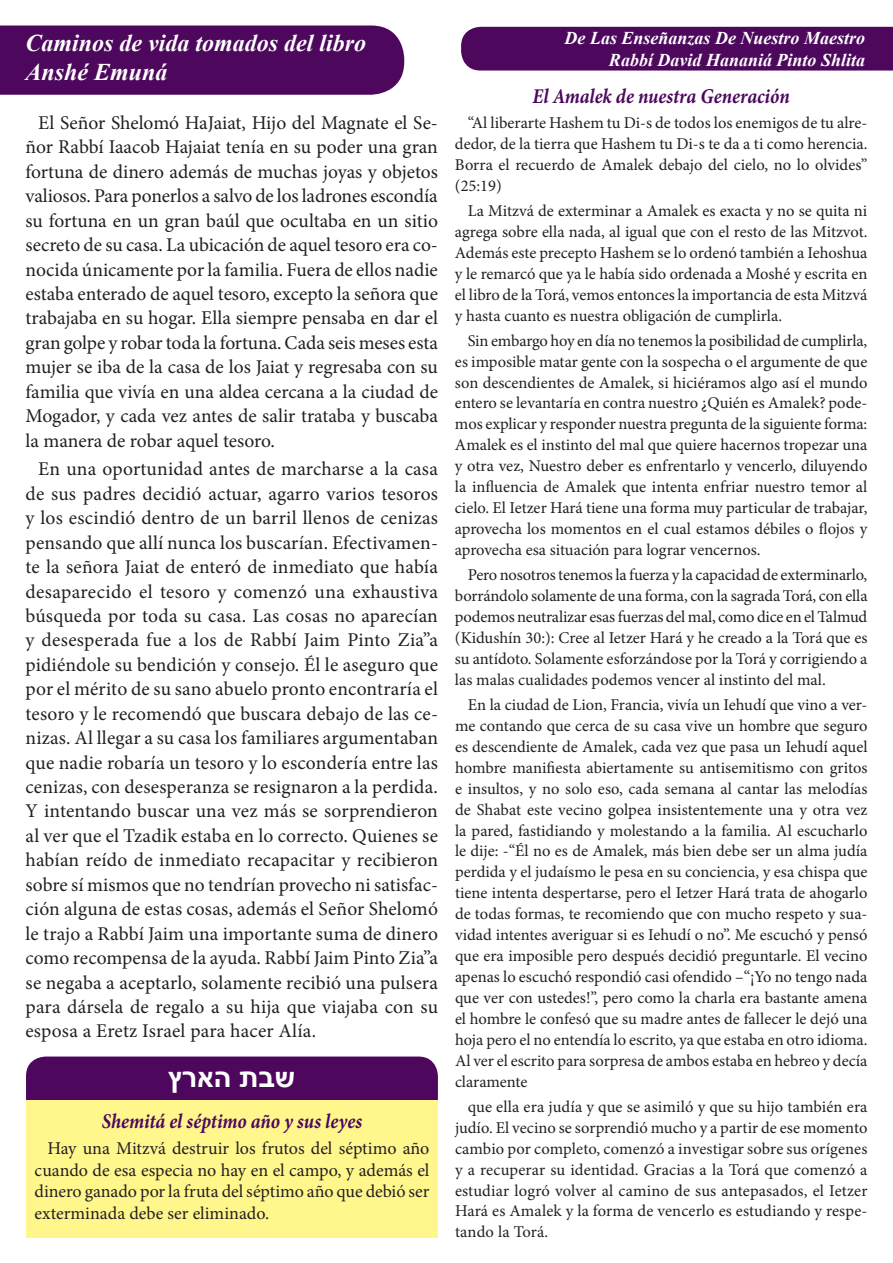
<style>
.page{position:relative;width:893px;height:1263px;background:#fff}
.page>*{position:absolute;margin:0;border:0;box-sizing:border-box;transform-origin:0 0}
.t1{font:700 28.5px "Arial";color:#fff}
.t2{font:italic 700 24px/28.8px "Times New Roman";color:#fff}
.t3{font:italic 700 21px "Minion Pro";letter-spacing:-.005em;color:#4d075d;scale:.9 1}
.t4{font:19.5px/24.5px "Minion Pro";letter-spacing:.005em;color:#231f20;text-align:justify}
.t5{font:18px/21.6px "Minion Pro";color:#231f20;text-align:justify}
.t6{font:italic 700 18px/21.6px "Times New Roman";color:#fff;text-align:right}
.t7{font:16.5px/20.9px "Minion Pro";color:#231f20;text-align:justify}
</style>
<div class="page">
<div style="left:0;top:26px;width:404px;height:69px;background:#4d075d"></div>
<div style="left:461px;top:27px;width:432px;height:44px;background:#4d075d"></div>
<div style="left:26px;top:1056px;width:412px;height:44px;background:#4d075d"></div>
<div style="left:26px;top:1100px;width:412px;height:137px;background:#fff68c"></div>
<h2 class="t2" style="left:26px;top:28px;width:342px">Caminos de vida tomados del libro<br>Anshé Emuná</h2>
<p class="t4" style="left:26px;top:111px;width:414px;text-indent:13px">El Señor Shelomó HaJaiat, Hijo del Magnate el Se&shy;ñor Rabbí Iaacob Hajaiat tenía en su poder una gran fortuna de dinero además de muchas joyas y objetos valiosos. Para ponerlos a salvo de los ladrones escondía su fortuna en un gran baúl que ocultaba en un sitio secreto de su casa. La ubicación de aquel tesoro era co&shy;nocida únicamente por la familia. Fuera de ellos nadie estaba enterado de aquel tesoro, excepto la señora que trabajaba en su hogar. Ella siempre pensaba en dar el gran golpe y robar toda la fortuna. Cada seis meses esta mujer se iba de la casa de los Jaiat y regresaba con su familia que vivía en una aldea cercana a la ciudad de Mogador, y cada vez antes de salir trataba y buscaba la manera de robar aquel tesoro.</p>
<p class="t4" style="left:26px;top:457px;width:414px;text-indent:13px">En una oportunidad antes de marcharse a la casa de sus padres decidió actuar, agarro varios tesoros y los escindió dentro de un barril llenos de cenizas pensando que allí nunca los buscarían. Efectivamen&shy;te la señora Jaiat de enteró de inmediato que había desaparecido el tesoro y comenzó una exhaustiva búsqueda por toda su casa. Las cosas no aparecían y desesperada fue a los de Rabbí Jaim Pinto Zia”a pidiéndole su bendición y consejo. Él le aseguro que por el mérito de su sano abuelo pronto encontraría el tesoro y le recomendó que buscara debajo de las ce&shy;nizas. Al llegar a su casa los familiares argumentaban que nadie robaría un tesoro y lo escondería entre las cenizas, con desesperanza se resignaron a la perdida.<br>Y intentando buscar una vez más se sorprendieron al ver que el Tzadik estaba en lo correcto. Quienes se habían reído de inmediato recapacitar y recibieron sobre sí mismos que no tendrían provecho ni satisfac&shy;ción alguna de estas cosas, además el Señor Shelomó le trajo a Rabbí Jaim una importante suma de dinero como recompensa de la ayuda. Rabbí Jaim Pinto Zia”a se negaba a aceptarlo, solamente recibió una pulsera para dársela de regalo a su hija que viajaba con su esposa a Eretz Israel para hacer Alía.</p>
<h1 class="t1" style="left:168px;top:1058px;width:129px">הארץ ת שב</h1>
<p class="t3" style="left:102px;top:1107px;width:291px">Shemitá el séptimo año y sus leyes</p>
<p class="t5" style="left:35px;top:1138px;width:396px;text-indent:13px">Hay una Mitzvá destruir los frutos del séptimo año cuando de esa especia no hay en el campo, y además el dinero ganado por la fruta del séptimo año que debió ser exterminada debe ser eliminado.</p>
<p class="t6" style="left:564px;top:27px;width:302px">De Las Enseñanzas De Nuestro Maestro<br>Rabbí David Hananiá Pinto Shlita</p>
<p class="t3" style="left:533px;top:81px;width:287px">El Amalek de nuestra Generación</p>
<p class="t7" style="left:455px;top:112px;width:414px;text-indent:13px">“Al liberarte Hashem tu Di-s de todos los enemigos de tu alre&shy;dedor, de la tierra que Hashem tu Di-s te da a ti como herencia.<br>Borra el recuerdo de Amalek debajo del cielo, no lo olvides” (25:19)</p>
<p class="t7" style="left:455px;top:200px;width:414px;text-indent:13px">La Mitzvá de exterminar a Amalek es exacta y no se quita ni agrega sobre ella nada, al igual que con el resto de las Mitzvot.<br>Además este precepto Hashem se lo ordenó también a Iehoshua y le remarcó que ya le había sido ordenada a Moshé y escrita en el libro de la Torá, vemos entonces la importancia de esta Mitzvá y hasta cuanto es nuestra obligación de cumplirla.</p>
<p class="t7" style="left:455px;top:330px;width:414px;text-indent:13px">Sin embargo hoy en día no tenemos la posibilidad de cumplirla, es imposible matar gente con la sospecha o el argumente de que son descendientes de Amalek, si hiciéramos algo así el mundo entero se levantaría en contra nuestro ¿Quién es Amalek? pode&shy;mos explicar y responder nuestra pregunta de la siguiente forma:<br>Amalek es el instinto del mal que quiere hacernos tropezar una y otra vez, Nuestro deber es enfrentarlo y vencerlo, diluyendo la influencia de Amalek que intenta enfriar nuestro temor al cielo. El Ietzer Hará tiene una forma muy particular de trabajar, aprovecha los momentos en el cual estamos débiles o flojos y aprovecha esa situación para lograr vencernos.</p>
<p class="t7" style="left:455px;top:564px;width:414px;text-indent:13px">Pero nosotros tenemos la fuerza y la capacidad de exterminarlo, borrándolo solamente de una forma, con la sagrada Torá, con ella podemos neutralizar esas fuerzas del mal, como dice en el Talmud (Kidushín 30:): Cree al Ietzer Hará y he creado a la Torá que es su antídoto. Solamente esforzándose por la Torá y corrigiendo a las malas cualidades podemos vencer al instinto del mal.</p>
<p class="t7" style="left:455px;top:694px;width:414px;text-indent:13px">En la ciudad de Lion, Francia, vivía un Iehudí que vino a ver&shy;me contando que cerca de su casa vive un hombre que seguro es descendiente de Amalek, cada vez que pasa un Iehudí aquel hombre manifiesta abiertamente su antisemitismo con gritos e insultos, y no solo eso, cada semana al cantar las melodías de Shabat este vecino golpea insistentemente una y otra vez la pared, fastidiando y molestando a la familia. Al escucharlo le dije: -“Él no es de Amalek, más bien debe ser un alma judía perdida y el judaísmo le pesa en su conciencia, y esa chispa que tiene intenta despertarse, pero el Ietzer Hará trata de ahogarlo de todas formas, te recomiendo que con mucho respeto y sua&shy;vidad intentes averiguar si es Iehudí o no”. Me escuchó y pensó que era imposible pero después decidió preguntarle. El vecino apenas lo escuchó respondió casi ofendido –“¡Yo no tengo nada que ver con ustedes!”, pero como la charla era bastante amena el hombre le confesó que su madre antes de fallecer le dejó una hoja pero el no entendía lo escrito, ya que estaba en otro idioma.<br>Al ver el escrito para sorpresa de ambos estaba en hebreo y decía claramente</p>
<p class="t7" style="left:455px;top:1096px;width:414px;text-indent:13px">que ella era judía y que se asimiló y que su hijo también era judío. El vecino se sorprendió mucho y a partir de ese momento cambio por completo, comenzó a investigar sobre sus orígenes y a recuperar su identidad. Gracias a la Torá que comenzó a estudiar logró volver al camino de sus antepasados, el Ietzer Hará es Amalek y la forma de vencerlo es estudiando y respe&shy;tando la Torá.</p>
</div>
